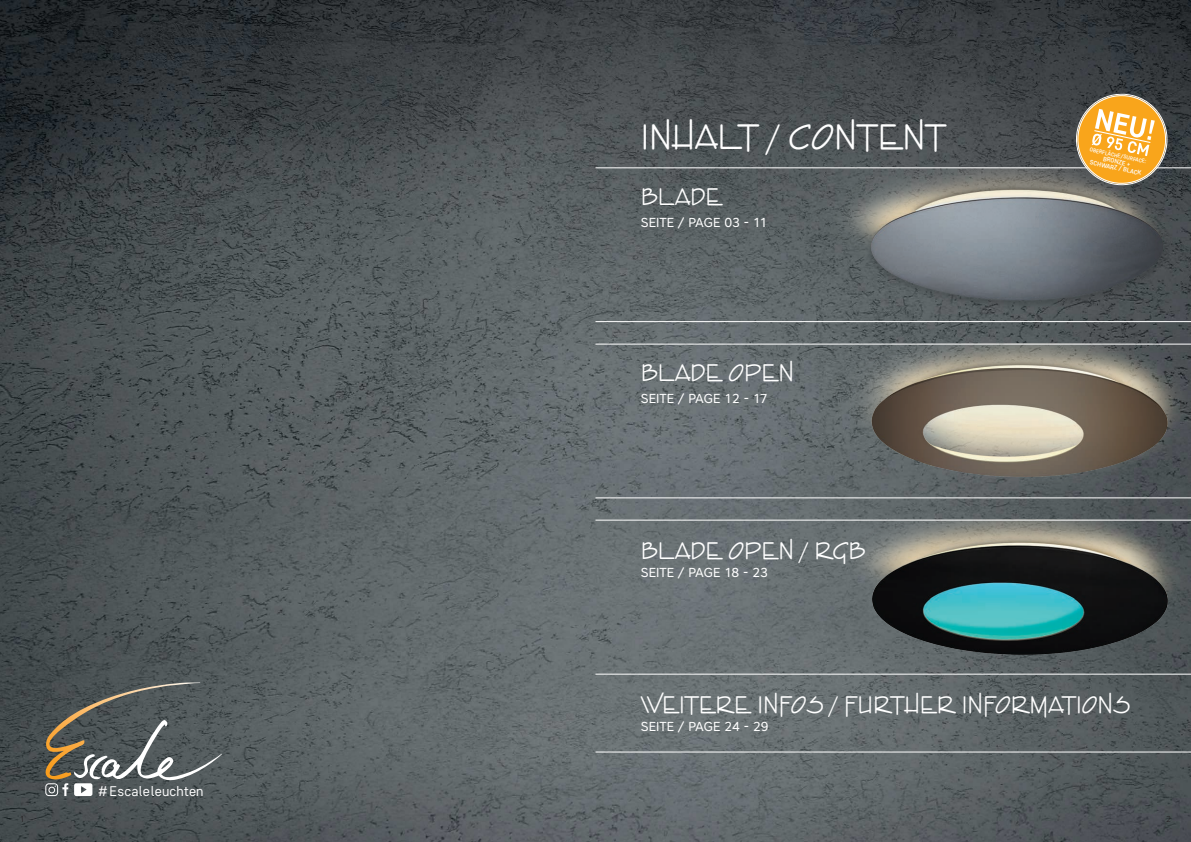
<style>
.page{position:relative;width:1191px;height:842px;background:#fff}
.page>*{position:absolute;margin:0;border:0;box-sizing:border-box;transform-origin:0 0}
.t1{font:36.8px "Enviro";color:#fff}
.t2{font:25px "Enviro";color:#fff}
.t3{font:14px "Core Sans D35";letter-spacing:.015em;color:#fff}
.t4{font:13px "Core Sans A45";color:#fff}
.t5{font:300 8.5px "Core Sans A35";color:#231f20}
.t6{font:500 6.4px/6.3px "Core Sans D45";color:#fff;text-align:center}
.t7{font:500 5.5px "Core Sans D45";color:#fff}
</style>
<div class="page">
<img style="left:0;top:0;width:1191px;height:842px">
<svg style="left:42px;top:682px;width:180px;height:114px;background:#5f6361"></svg>
<img style="left:813px;top:521px;width:378px;height:153px">
<img style="left:813px;top:345px;width:378px;height:153px">
<img style="left:810px;top:169px;width:381px;height:152px">
<hr style="left:595px;top:168px;width:596px;height:1px;background:#fff">
<hr style="left:595px;top:321px;width:596px;height:1px;background:#fff">
<hr style="left:595px;top:344px;width:596px;height:1px;background:#fff">
<hr style="left:595px;top:498px;width:596px;height:1px;background:#fff">
<hr style="left:595px;top:520px;width:596px;height:1px;background:#fff">
<hr style="left:595px;top:674px;width:596px;height:1px;background:#fff">
<hr style="left:595px;top:752px;width:596px;height:1px;background:#fff">
<svg style="left:1069px;top:87px;width:105px;height:104px;background:#b08b4c"></svg>
<h1 class="t1" style="left:641px;top:117px;width:307px">INHALT / CONTENT</h1>
<h2 class="t2" style="left:641px;top:183px;width:83px">BLADE</h2>
<p class="t4" style="left:641px;top:214px;width:128px">SEITE / PAGE 03 - 11</p>
<h2 class="t2" style="left:641px;top:359px;width:155px">BLADE OPEN</h2>
<p class="t4" style="left:641px;top:390px;width:128px">SEITE / PAGE 12 - 17</p>
<h2 class="t2" style="left:641px;top:537px;width:226px">BLADE OPEN / RGB</h2>
<p class="t4" style="left:641px;top:564px;width:129px">SEITE / PAGE 18 - 23</p>
<p class="t7" style="left:1090px;top:146px;width:59px;rotate:12deg">OBERFLÄCHE /SURFACE:</p>
<p class="t6" style="left:1091px;top:153px;width:54px;rotate:12deg">BRONZE +<br>SCHWARZ / BLACK</p>
<h2 class="t2" style="left:641px;top:691px;width:491px">WEITERE INFOS / FURTHER INFORMATIONS</h2>
<p class="t3" style="left:98px;top:782px;width:107px"># Escaleleuchten</p>
<p class="t4" style="left:641px;top:718px;width:129px">SEITE / PAGE 24 - 29</p>
<p class="t5" style="left:20px;top:813px;width:6px">1</p>
<p class="t5" style="left:1166px;top:813px;width:6px">2</p>
</div>
